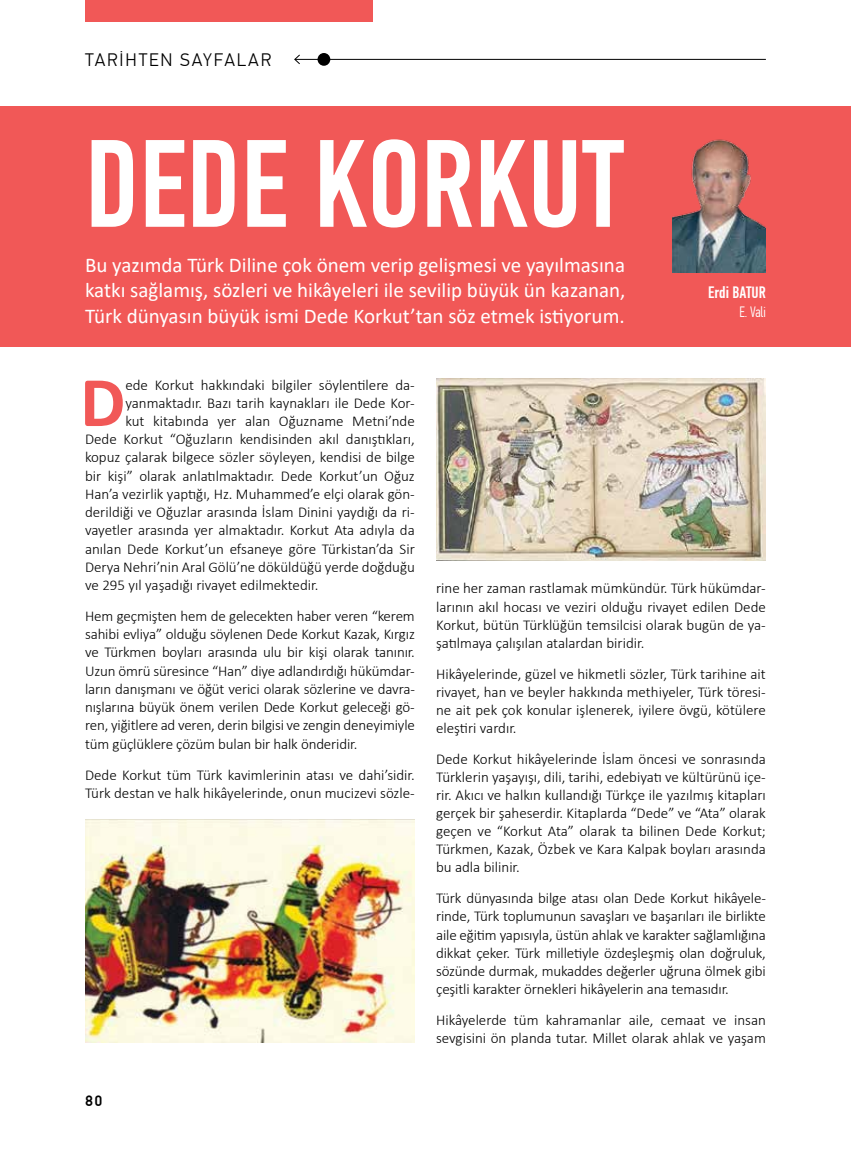
<style>
.page{position:relative;width:851px;height:1149px;background:#fff}
.page>*{position:absolute;margin:0;border:0;box-sizing:border-box;transform-origin:0 0}
.t1{font:500 124.5px "PF Din Text Comp Pro";color:#fff}
.t2{font:700 71.7px "Calibri";color:#f15857}
.t3{font:21px/25.2px "Calibri";color:#fff;text-align:justify}
.t4{font:300 18px "PF Din Text Pro";letter-spacing:.1em;color:#000}
.t5{font:500 16.5px "PF Din Text Comp Pro";color:#fff}
.t6{font:300 15px/18.1px "Calibri";color:#000;text-align:justify}
.t7{font:300 15px "PF Din Text Comp Pro";color:#fff}
.t8{font:500 15px "PF Din Text Pro";color:#000}
</style>
<div class="page">
<div style="left:85px;top:0;width:288px;height:21px;background:#f15857"></div>
<div style="left:317px;top:53px;width:13px;height:13px;background:#000;border-radius:50%"></div>
<hr style="left:295px;top:59px;width:470px;height:1px;background:#000">
<svg style="left:294px;top:54px;width:6px;height:10px"></svg>
<div style="left:0;top:106px;width:850px;height:241px;background:#f15857"></div>
<img style="left:672px;top:139px;width:93px;height:133px">
<img style="left:85px;top:819px;width:330px;height:223px">
<img style="left:436px;top:378px;width:329px;height:182px">
<p class="t4" style="left:85px;top:50px;width:188px">TARİHTEN SAYFALAR</p>
<h1 class="t1" style="left:85px;top:112px;width:540px">DEDE KORKUT</h1>
<h3 class="t3" style="left:85px;top:252px;width:541px">Bu yazımda Türk Diline çok önem verip gelişmesi ve yayılmasına katkı sağlamış, sözleri ve hikâyeleri ile sevilip büyük ün kazanan, Türk dünyasın büyük ismi Dede Korkut’tan söz etmek istiyorum.</h3>
<p class="t5" style="left:708px;top:282px;width:59px">Erdi BATUR</p>
<p class="t7" style="left:739px;top:303px;width:28px">E. Vali</p>
<h2 class="t2" style="left:80px;top:351px;width:47px">D</h2>
<p class="t6" style="left:125px;top:375px;width:291px">ede Korkut hakkındaki bilgiler söylentilere da-</p>
<p class="t6" style="left:125px;top:393px;width:291px">yanmaktadır. Bazı tarih kaynakları ile Dede Kor-</p>
<p class="t6" style="left:125px;top:411px;width:291px">kut kitabında yer alan Oğuzname Metni’nde</p>
<p class="t6" style="left:85px;top:430px;width:331px">Dede Korkut “Oğuzların kendisinden akıl danıştıkları,</p>
<p class="t6" style="left:85px;top:448px;width:331px">kopuz çalarak bilgece sözler söyleyen, kendisi de bilge</p>
<p class="t6" style="left:85px;top:466px;width:331px">bir kişi” olarak anlatılmaktadır. Dede Korkut’un Oğuz</p>
<p class="t6" style="left:85px;top:484px;width:331px">Han’a vezirlik yaptığı, Hz. Muhammed’e elçi olarak gön-</p>
<p class="t6" style="left:85px;top:503px;width:331px">derildiği ve Oğuzlar arasında İslam Dinini yaydığı da ri-</p>
<p class="t6" style="left:85px;top:521px;width:331px">vayetler arasında yer almaktadır. Korkut Ata adıyla da</p>
<p class="t6" style="left:85px;top:539px;width:331px">anılan Dede Korkut’un efsaneye göre Türkistan’da Sir</p>
<p class="t6" style="left:85px;top:557px;width:331px">Derya Nehri’nin Aral Gölü’ne döküldüğü yerde doğduğu</p>
<p class="t6" style="left:85px;top:575px;width:235px">ve 295 yıl yaşadığı rivayet edilmektedir.</p>
<p class="t6" style="left:85px;top:606px;width:331px">Hem geçmişten hem de gelecekten haber veren “kerem sahibi evliya” olduğu söylenen Dede Korkut Kazak, Kırgız ve Türkmen boyları arasında ulu bir kişi olarak tanınır.<br>Uzun ömrü süresince “Han” diye adlandırdığı hükümdar&shy;ların danışmanı ve öğüt verici olarak sözlerine ve davra&shy;nışlarına büyük önem verilen Dede Korkut geleceği gö&shy;ren, yiğitlere ad veren, derin bilgisi ve zengin deneyimiyle tüm güçlüklere çözüm bulan bir halk önderidir.</p>
<p class="t6" style="left:85px;top:765px;width:331px">Dede Korkut tüm Türk kavimlerinin atası ve dahi’sidir.<br>Türk destan ve halk hikâyelerinde, onun mucizevi sözle-</p>
<p class="t8" style="left:85px;top:1091px;width:19px">80</p>
<p class="t6" style="left:436px;top:579px;width:331px">rine her zaman rastlamak mümkündür. Türk hükümdar&shy;larının akıl hocası ve veziri olduğu rivayet edilen Dede Korkut, bütün Türklüğün temsilcisi olarak bugün de ya&shy;şatılmaya çalışılan atalardan biridir.</p>
<p class="t6" style="left:436px;top:664px;width:331px">Hikâyelerinde, güzel ve hikmetli sözler, Türk tarihine ait rivayet, han ve beyler hakkında methiyeler, Türk töresi&shy;ne ait pek çok konular işlenerek, iyilere övgü, kötülere eleştiri vardır.</p>
<p class="t6" style="left:436px;top:749px;width:331px">Dede Korkut hikâyelerinde İslam öncesi ve sonrasında Türklerin yaşayışı, dili, tarihi, edebiyatı ve kültürünü içe&shy;rir. Akıcı ve halkın kullandığı Türkçe ile yazılmış kitapları gerçek bir şaheserdir. Kitaplarda “Dede” ve “Ata” olarak geçen ve “Korkut Ata” olarak ta bilinen Dede Korkut; Türkmen, Kazak, Özbek ve Kara Kalpak boyları arasında bu adla bilinir.</p>
<p class="t6" style="left:436px;top:888px;width:331px">Türk dünyasında bilge atası olan Dede Korkut hikâyele&shy;rinde, Türk toplumunun savaşları ve başarıları ile birlikte aile eğitim yapısıyla, üstün ahlak ve karakter sağlamlığına dikkat çeker. Türk milletiyle özdeşleşmiş olan doğruluk, sözünde durmak, mukaddes değerler uğruna ölmek gibi çeşitli karakter örnekleri hikâyelerin ana temasıdır.</p>
<p class="t6" style="left:436px;top:1010px;width:331px">Hikâyelerde tüm kahramanlar aile, cemaat ve insan sevgisini ön planda tutar. Millet olarak ahlak ve yaşam</p>
</div>
